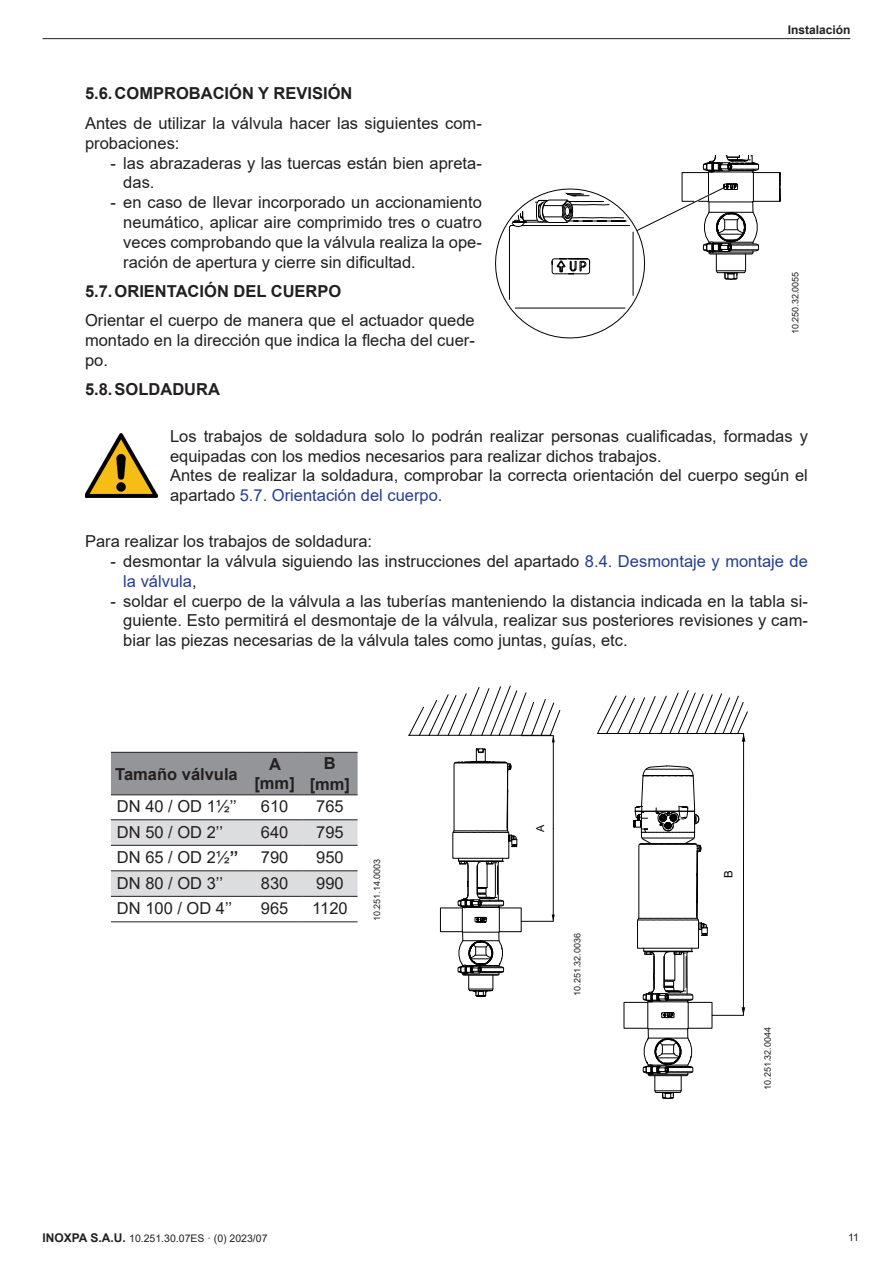
<style>
.page{position:relative;width:893px;height:1263px;background:#fff}
.page>*{position:absolute;margin:0;border:0;box-sizing:border-box;transform-origin:0 0}
._9__Text_normal{font:16.5px/19.8px "Arial";color:#231f20}
._4__Encapçalament{font:700 16.5px "Arial";color:#231f20}
.Text_taules{font:16.5px "Arial";color:#231f20}
.t1{font:700 12px "Arial";color:#231f20}
.t2{font:11.55px "Arial";color:#000}
.t3{font:10.8px "Arial";color:#000}
.t4{font:10.5px "Arial";color:#231f20}
._9__Text_normal-2{font:9px "Arial";color:#231f20}
.s1{color:#253f8e}
.s2{font-weight:700}
.s3{font-weight:700;font-size:12px}
</style>
<div class="page">
<img style="left:85px;top:434px;width:72px;height:63px">
<div style="left:111px;top:753px;width:247px;height:41px;background:#939598"></div>
<svg style="left:111px;top:820px;width:247px;height:76px"></svg>
<hr style="left:111px;top:752px;width:136px;height:1px;background:#231f20">
<hr style="left:247px;top:752px;width:55px;height:1px;background:#231f20">
<hr style="left:302px;top:752px;width:56px;height:1px;background:#231f20">
<hr style="left:111px;top:794px;width:136px;height:1px;background:#231f20">
<hr style="left:247px;top:794px;width:55px;height:1px;background:#231f20">
<hr style="left:302px;top:794px;width:56px;height:1px;background:#231f20">
<hr style="left:111px;top:819px;width:136px;height:1px;background:#231f20">
<hr style="left:247px;top:819px;width:55px;height:1px;background:#231f20">
<hr style="left:302px;top:819px;width:56px;height:1px;background:#231f20">
<hr style="left:111px;top:845px;width:136px;height:1px;background:#231f20">
<hr style="left:247px;top:845px;width:55px;height:1px;background:#231f20">
<hr style="left:302px;top:845px;width:56px;height:1px;background:#231f20">
<hr style="left:111px;top:870px;width:136px;height:1px;background:#231f20">
<hr style="left:247px;top:870px;width:55px;height:1px;background:#231f20">
<hr style="left:302px;top:870px;width:56px;height:1px;background:#231f20">
<hr style="left:111px;top:896px;width:136px;height:1px;background:#231f20">
<hr style="left:247px;top:896px;width:55px;height:1px;background:#231f20">
<hr style="left:302px;top:896px;width:56px;height:1px;background:#231f20">
<hr style="left:111px;top:921px;width:136px;height:1px;background:#231f20">
<hr style="left:247px;top:921px;width:55px;height:1px;background:#231f20">
<hr style="left:302px;top:921px;width:56px;height:1px;background:#231f20">
<svg style="left:597px;top:690px;width:151px;height:409px"></svg>
<svg style="left:409px;top:685px;width:151px;height:312px"></svg>
<svg style="left:495px;top:39px;width:286px;height:300px"></svg>
<hr style="left:43px;top:38px;width:807px;height:1px;background:#231f20">
<p class="_4__Encapçalament" style="left:85px;top:82px;width:269px">5.6.COMPROBACIÓN Y REVISIÓN</p>
<p class="_9__Text_normal" style="left:85px;top:113px;width:398px">Antes de utilizar la válvula hacer las siguientes com&shy;probaciones:</p>
<p class="_9__Text_normal" style="left:123px;top:153px;width:360px;text-indent:-13px">- las abrazaderas y las tuercas están bien apreta&shy;das.</p>
<p class="_9__Text_normal" style="left:123px;top:192px;width:360px;text-align:justify;text-indent:-13px">- en caso de llevar incorporado un accionamiento neumático, aplicar aire comprimido tres o cuatro veces comprobando que la válvula realiza la ope&shy;ración de apertura y cierre sin dificultad.</p>
<p class="_4__Encapçalament" style="left:85px;top:279px;width:258px">5.7.ORIENTACIÓN DEL CUERPO</p>
<p class="_9__Text_normal" style="left:85px;top:311px;width:391px;text-align:justify">Orientar el cuerpo de manera que el actuador quede montado en la dirección que indica la flecha del cuer&shy;po.</p>
<p class="_4__Encapçalament" style="left:85px;top:378px;width:136px">5.8.SOLDADURA</p>
<p class="t1" style="left:788px;top:22px;width:64px">Instalación</p>
<p class="_9__Text_normal-2" style="left:789px;top:334px;width:64px;rotate:-90deg">10.250.32.0055</p>
<p class="_9__Text_normal" style="left:170px;top:426px;width:639px">Los trabajos de soldadura solo lo podrán realizar personas cualificadas, formadas y equipadas con los medios necesarios para realizar dichos trabajos.</p>
<p class="_9__Text_normal" style="left:170px;top:466px;width:639px">Antes de realizar la soldadura, comprobar la correcta orientación del cuerpo según el apartado <span class="s1">5.7. Orientación del cuerpo</span>.</p>
<p class="_9__Text_normal" style="left:85px;top:531px;width:289px">Para realizar los trabajos de soldadura:</p>
<p class="_9__Text_normal" style="left:123px;top:551px;width:686px;text-indent:-13px">- desmontar la válvula siguiendo las instrucciones del apartado <span class="s1">8.4. Desmontaje y montaje de la válvula</span>,</p>
<p class="_9__Text_normal" style="left:123px;top:591px;width:686px;text-align:justify;text-indent:-13px">- soldar el cuerpo de la válvula a las tuberías manteniendo la distancia indicada en la tabla si&shy;guiente. Esto permitirá el desmontaje de la válvula, realizar sus posteriores revisiones y cam&shy;biar las piezas necesarias de la válvula tales como juntas, guías, etc.</p>
<p class="_4__Encapçalament" style="left:115px;top:762px;width:124px">Tamaño válvula</p>
<p class="_4__Encapçalament" style="left:269px;top:752px;width:13px">A</p>
<p class="_4__Encapçalament" style="left:254px;top:772px;width:42px">[mm]</p>
<p class="_4__Encapçalament" style="left:324px;top:752px;width:13px">B</p>
<p class="_4__Encapçalament" style="left:310px;top:773px;width:42px">[mm]</p>
<p class="Text_taules" style="left:117px;top:795px;width:121px">DN 40 / OD 1½’’</p>
<p class="Text_taules" style="left:261px;top:795px;width:29px">610</p>
<p class="Text_taules" style="left:316px;top:795px;width:29px">765</p>
<p class="Text_taules" style="left:117px;top:821px;width:108px">DN 50 / OD 2’’</p>
<p class="Text_taules" style="left:261px;top:821px;width:29px">640</p>
<p class="Text_taules" style="left:316px;top:821px;width:29px">795</p>
<p class="Text_taules" style="left:117px;top:846px;width:123px">DN 65 / OD 2½<span class="s2">’’</span></p>
<p class="Text_taules" style="left:261px;top:846px;width:29px">790</p>
<p class="Text_taules" style="left:316px;top:846px;width:29px">950</p>
<p class="Text_taules" style="left:117px;top:872px;width:108px">DN 80 / OD 3’’</p>
<p class="Text_taules" style="left:261px;top:872px;width:29px">830</p>
<p class="Text_taules" style="left:316px;top:872px;width:29px">990</p>
<p class="Text_taules" style="left:117px;top:897px;width:117px">DN 100 / OD 4’’</p>
<p class="Text_taules" style="left:261px;top:897px;width:29px">965</p>
<p class="Text_taules" style="left:312px;top:897px;width:37px">1120</p>
<p class="t3" style="left:533px;top:832px;width:9px;rotate:-90deg">A</p>
<p class="_9__Text_normal-2" style="left:371px;top:921px;width:64px;rotate:-90deg">10.251.14.0003</p>
<p class="t2" style="left:720px;top:878px;width:9px;rotate:-90deg">B</p>
<p class="_9__Text_normal-2" style="left:571px;top:996px;width:64px;rotate:-90deg">10.251.32.0036</p>
<p class="_9__Text_normal-2" style="left:761px;top:1089px;width:64px;rotate:-90deg">10.251.32.0044</p>
<p class="t4" style="left:43px;top:1231px;width:227px"><span class="s3">INOXPA S.A.U.</span> 10.251.30.07ES · (0) 2023/07</p>
<p class="t4" style="left:848px;top:1230px;width:12px">11</p>
</div>
